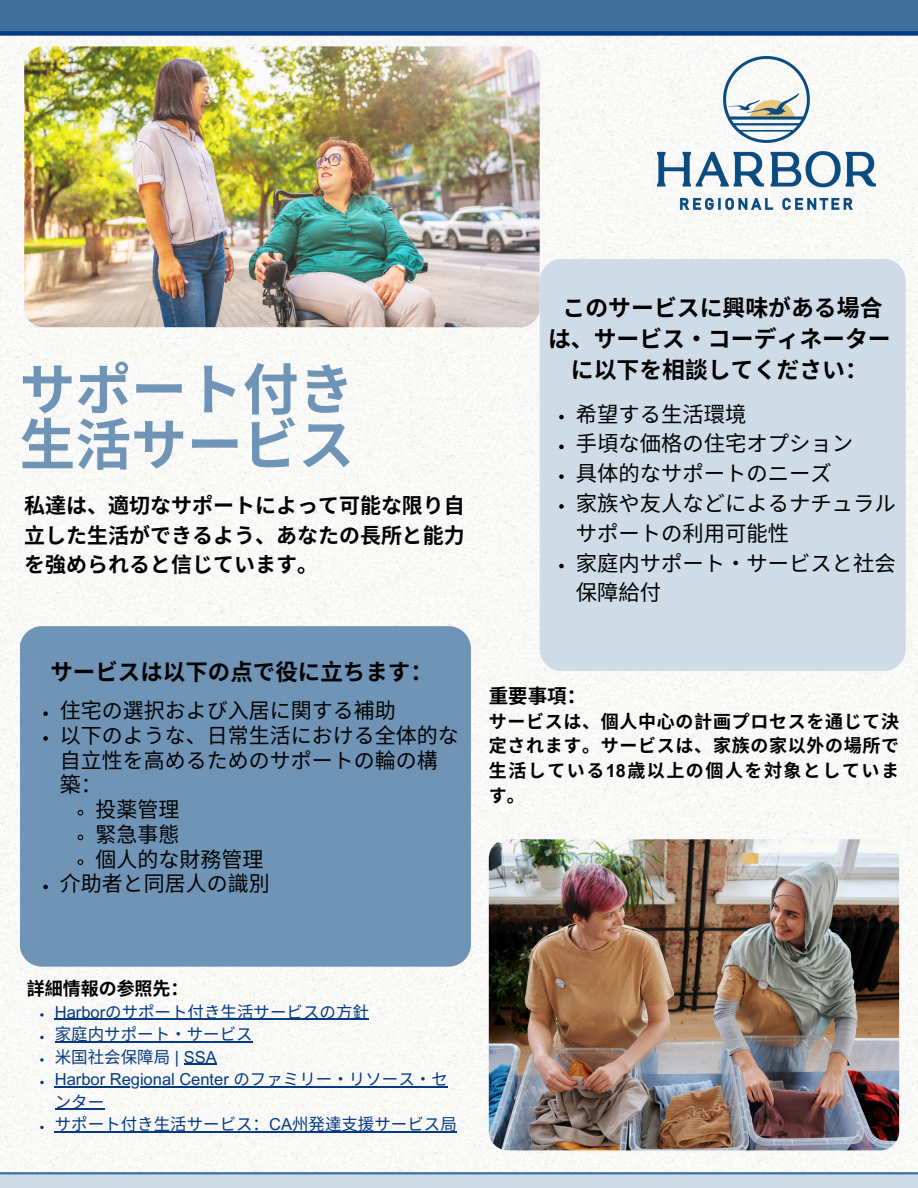
<style>
.page{position:relative;width:918px;height:1188px;background:#fff}
.page>*{position:absolute;margin:0;border:0;box-sizing:border-box;transform-origin:0 0}
.t1{font:700 55.8px/55.2px "Noto Sans CJ Ksc";color:#6f94b5}
.t2{font:700 22.8px/30.9px "Noto Sans CJ Ksc";color:#000;text-align:center}
.t3{font:700 22.5px "Noto Sans CJ Ksc";color:#010101}
.t4{font:21.3px/29.8px "Noto Sans CJ Ksc";color:#000}
.t5{font:21px/24.8px "Noto Sans CJ Ksc";color:#010101}
.t6{font:700 21px/29.2px "Noto Sans CJ Ksc";color:#010101}
.t7{font:700 19.5px "Noto Sans CJ Ksc";color:#000}
.t8{font:700 18px/24.8px "Noto Sans CJ Ksc";letter-spacing:.04em;color:#000;text-align:justify}
.t9{font:700 18px "Noto Sans CJ Ksc";color:#000}
.t10{font:16.5px "Noto Sans CJ Ksc";color:#053a82}
.t11{font:16.5px/22.5px "Arial MT Pro";color:#053a82}
.s1{font-family:"Arial MT Pro"}
.s2{font-family:"Noto Sans CJ Ksc"}
</style>
<div class="page">
<img style="left:0;top:36px;width:918px;height:1136px">
<div style="left:0;top:0;width:918px;height:31px;background:#3f709c"></div>
<div style="left:0;top:1172px;width:918px;height:16px;background:#cfdbe6"></div>
<div style="left:0;top:31px;width:918px;height:5px;background:#053a82"></div>
<hr style="left:0;top:1172px;width:918px;height:2px;background:#41719d">
<img style="left:24px;top:46px;width:516px;height:281px;border-radius:19px">
<div style="left:20px;top:626px;width:451px;height:341px;background:#6f94b5"></div>
<div style="left:540px;top:259px;width:366px;height:412px;background:#cfdbe6;border-radius:22px"></div>
<svg style="left:559px;top:415px;width:5px;height:4px"></svg>
<svg style="left:559px;top:445px;width:5px;height:4px"></svg>
<svg style="left:559px;top:474px;width:5px;height:5px"></svg>
<svg style="left:559px;top:504px;width:5px;height:5px"></svg>
<svg style="left:559px;top:564px;width:5px;height:4px"></svg>
<svg style="left:40px;top:1013px;width:4px;height:4px"></svg>
<hr style="left:55px;top:1019px;width:314px;height:1px;background:#053a82">
<svg style="left:40px;top:1036px;width:4px;height:3px"></svg>
<hr style="left:55px;top:1041px;width:198px;height:1px;background:#053a82">
<svg style="left:40px;top:1058px;width:4px;height:4px"></svg>
<hr style="left:184px;top:1064px;width:33px;height:1px;background:#053a82">
<svg style="left:40px;top:1081px;width:4px;height:3px"></svg>
<hr style="left:55px;top:1086px;width:393px;height:1px;background:#053a82">
<hr style="left:55px;top:1109px;width:49px;height:1px;background:#053a82">
<svg style="left:40px;top:1126px;width:4px;height:3px"></svg>
<hr style="left:55px;top:1131px;width:402px;height:1px;background:#053a82">
<svg style="left:43px;top:711px;width:5px;height:5px"></svg>
<svg style="left:43px;top:736px;width:5px;height:5px"></svg>
<svg style="left:77px;top:809px;width:7px;height:7px"></svg>
<svg style="left:77px;top:834px;width:7px;height:7px"></svg>
<svg style="left:77px;top:859px;width:7px;height:7px"></svg>
<svg style="left:43px;top:885px;width:5px;height:4px"></svg>
<img style="left:489px;top:839px;width:410px;height:311px;border-radius:19px">
<img style="left:657px;top:57px;width:219px;height:153px">
<p class="t1" style="left:20px;top:359px;width:336px">サポート付き生活サービス</p>
<p class="t6" style="left:24px;top:490px;width:440px">私達は、適切なサポートによって可能な限り自立した生活ができるよう、あなたの長所と能力を強められると信じています。</p>
<p class="t3" style="left:50px;top:654px;width:384px">サービスは以下の点で役に立ちます：</p>
<p class="t5" style="left:60px;top:697px;width:337px">住宅の選択および入居に関する補助</p>
<p class="t5" style="left:60px;top:722px;width:400px">以下のような、日常生活における全体的な自立性を高めるためのサポートの輪の構築：</p>
<p class="t5" style="left:96px;top:796px;width:85px">投薬管理</p>
<h4 class="t5" style="left:96px;top:821px;width:85px">緊急事態</h4>
<p class="t5" style="left:96px;top:846px;width:169px">個人的な財務管理</p>
<h4 class="t5" style="left:60px;top:870px;width:211px">介助者と同居人の識別</h4>
<p class="t2" style="left:548px;top:291px;width:344px">このサービスに興味がある場合は、サービス・コーディネーターに以下を相談してください：</p>
<h2 class="t4" style="left:576px;top:398px;width:172px">希望する生活環境</h2>
<p class="t4" style="left:576px;top:428px;width:279px">手頃な価格の住宅オプション</p>
<p class="t4" style="left:576px;top:457px;width:257px">具体的なサポートのニーズ</p>
<p class="t4" style="left:576px;top:487px;width:321px">家族や友人などによるナチュラルサポートの利用可能性</p>
<p class="t4" style="left:576px;top:547px;width:321px">家庭内サポート・サービスと社会保障給付</p>
<p class="t7" style="left:489px;top:680px;width:99px">重要事項：</p>
<p class="t8" style="left:489px;top:708px;width:412px">サービスは、個人中心の計画プロセスを通じて決定されます。サービスは、家族の家以外の場所で生活している<span class="s1">18</span>歳以上の個人を対象としています。</p>
<p class="t9" style="left:27px;top:974px;width:163px">詳細情報の参照先：</p>
<h1 class="t10" style="left:55px;top:999px;width:316px"><span class="s1">Harbor</span>のサポート付き生活サービスの方針</h1>
<h2 class="t10" style="left:55px;top:1021px;width:199px">家庭内サポート・サービス</h2>
<h2 class="t10" style="left:55px;top:1044px;width:163px">米国社会保障局 <span class="s1">| SSA</span></h2>
<p class="t11" style="left:55px;top:1070px;width:395px">Harbor Regional Center <span class="s2">のファミリー・リソース・センター</span></p>
<p class="t10" style="left:55px;top:1111px;width:404px">サポート付き生活サービス：<span class="s1">CA</span>州発達支援サービス局</p>
</div>
